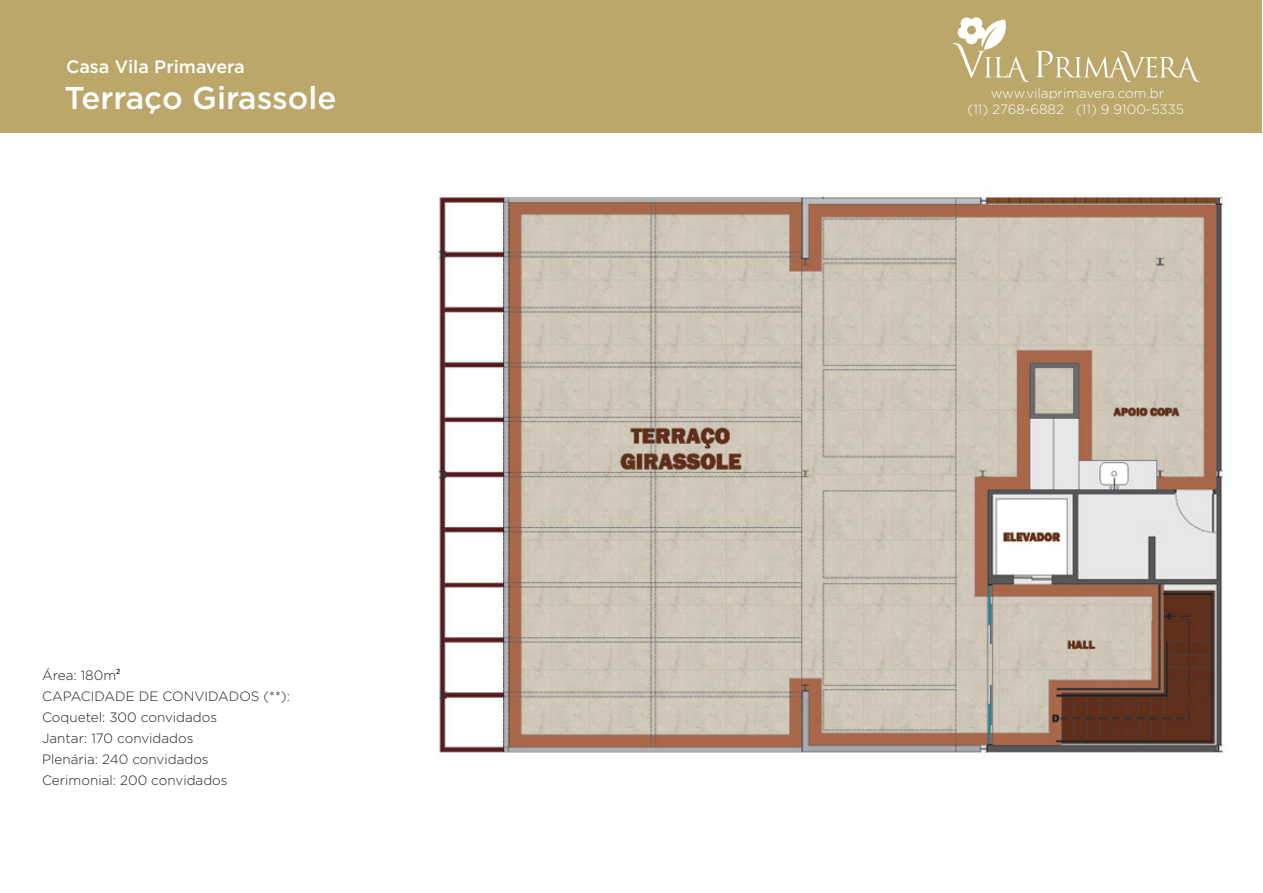
<style>
.page{position:relative;width:1263px;height:893px;background:#fff}
.page>*{position:absolute;margin:0;border:0;box-sizing:border-box;transform-origin:0 0}
.t1{font:500 31.5px "Gotham";color:#fff}
.t2{font:500 18px "Gotham";color:#fff}
.t3{font:300 13.5px/21px "Gotham";color:#231f20}
.t4{font:300 13.5px/16px "Gotham";color:#fff;text-align:center}
.s1{font-family:"Myriad Pro";font-weight:400}
</style>
<div class="page">
<img style="left:438px;top:196px;width:786px;height:557px">
<div style="left:0;top:0;width:1261px;height:132px;background:#baa769"></div>
<svg style="left:953px;top:17px;width:76px;height:65px"></svg>
<svg style="left:1035px;top:51px;width:165px;height:31px"></svg>
<h2 class="t2" style="left:66px;top:56px;width:180px">Casa Vila Primavera</h2>
<h1 class="t1" style="left:65px;top:80px;width:274px">Terraço Girassole</h1>
<p class="t3" style="left:42px;top:664px;width:249px">Área: 180m<span class="s1">²<br></span>CAPACIDADE DE CONVIDADOS (**):<br>Coquetel: 300 convidados<br>Jantar: 170 convidados<br>Plenária: 240 convidados<br>Cerimonial: 200 convidados</p>
<p class="t4" style="left:967px;top:85px;width:218px">www.vilaprimavera.com.br<br>(11) 2768-6882 (11) 9 9100-5335</p>
</div>
